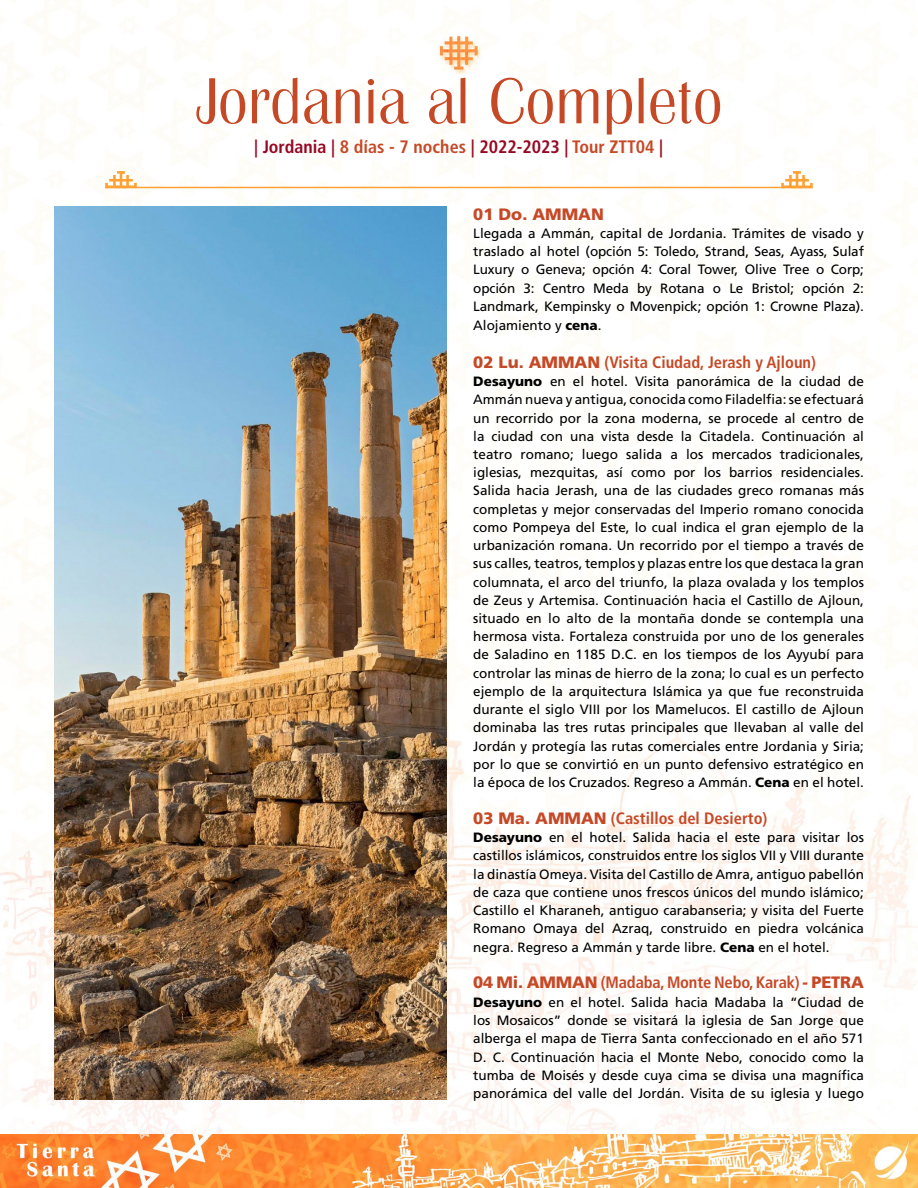
<style>
.page{position:relative;width:918px;height:1188px;background:#fff}
.page>*{position:absolute;margin:0;border:0;box-sizing:border-box;transform-origin:0 0}
.t1{font:67.5px "Britannic Light DTC";color:#c64927}
.t2{font:700 condensed 18px "Frutiger";color:#970824}
.t3{font:700 condensed 16.5px "Frutiger";color:#c64927}
.t4{font:900 16.5px "Frutiger";color:#c64927}
.t5{font:13.5px/18.3px "Frutiger";color:#000;text-align:justify}
.s1{color:#c64927}
.s2{font-weight:900}
.s3{font-weight:900;font-stretch:normal}
</style>
<div class="page">
<img style="left:0;top:0;width:918px;height:1134px">
<img style="left:0;top:1134px;width:918px;height:54px">
<img style="left:54px;top:207px;width:392px;height:892px">
<hr style="left:105px;top:187px;width:708px;height:1px;background:#ffa235">
<svg style="left:105px;top:171px;width:32px;height:16px"></svg>
<svg style="left:781px;top:171px;width:32px;height:17px"></svg>
<h1 class="t1" style="left:195px;top:56px;width:529px">Jordania al Completo</h1>
<h2 class="t2" style="left:254px;top:136px;width:410px">| Jordania | <span class="s1">8 días - 7 noches</span> | 2022-2023 | <span class="s1">Tour ZTT04</span> |</h2>
<p class="t4" style="left:473px;top:204px;width:132px">01 Do. AMMAN</p>
<p class="t5" style="left:473px;top:224px;width:392px">Llegada a Ammán, capital de Jordania. Trámites de visado y traslado al hotel (opción 5: Toledo, Strand, Seas, Ayass, Sulaf Luxury o Geneva; opción 4: Coral Tower, Olive Tree o Corp; opción 3: Centro Meda by Rotana o Le Bristol; opción 2:<br>Landmark, Kempinsky o Movenpick; opción 1: Crowne Plaza).</p>
<p class="t5" style="left:473px;top:316px;width:130px">Alojamiento y <span class="s2">cena</span>.</p>
<p class="t3" style="left:473px;top:352px;width:344px"><span class="s3">02 Lu. AMMAN</span> (Visita Ciudad, Jerash y Ajloun)</p>
<p class="t5" style="left:473px;top:372px;width:392px"><span class="s2">Desayuno</span> en el hotel. Visita panorámica de la ciudad de Ammán nueva y antigua, conocida como Filadelfia: se efectuará un recorrido por la zona moderna, se procede al centro de la ciudad con una vista desde la Citadela. Continuación al teatro romano; luego salida a los mercados tradicionales, iglesias, mezquitas, así como por los barrios residenciales.<br>Salida hacia Jerash, una de las ciudades greco romanas más completas y mejor conservadas del Imperio romano conocida como Pompeya del Este, lo cual indica el gran ejemplo de la urbanización romana. Un recorrido por el tiempo a través de sus calles, teatros, templos y plazas entre los que destaca la gran columnata, el arco del triunfo, la plaza ovalada y los templos de Zeus y Artemisa. Continuación hacia el Castillo de Ajloun, situado en lo alto de la montaña donde se contempla una hermosa vista. Fortaleza construida por uno de los generales de Saladino en 1185 D.C. en los tiempos de los Ayyubí para controlar las minas de hierro de la zona; lo cual es un perfecto ejemplo de la arquitectura Islámica ya que fue reconstruida durante el siglo VIII por los Mamelucos. El castillo de Ajloun dominaba las tres rutas principales que llevaban al valle del Jordán y protegía las rutas comerciales entre Jordania y Siria; por lo que se convirtió en un punto defensivo estratégico en la época de los Cruzados. Regreso a Ammán. <span class="s2">Cena</span> en el hotel.</p>
<p class="t3" style="left:473px;top:808px;width:296px"><span class="s3">03 Ma. AMMAN</span> (Castillos del Desierto)</p>
<p class="t5" style="left:473px;top:828px;width:392px"><span class="s2">Desayuno</span> en el hotel. Salida hacia el este para visitar los castillos islámicos, construidos entre los siglos VII y VIII durante la dinastía Omeya. Visita del Castillo de Amra, antiguo pabellón de caza que contiene unos frescos únicos del mundo islámico; Castillo el Kharaneh, antiguo carabanseria; y visita del Fuerte Romano Omaya del Azraq, construido en piedra volcánica negra. Regreso a Ammán y tarde libre. <span class="s2">Cena</span> en el hotel.</p>
<p class="t3" style="left:473px;top:973px;width:392px"><span class="s3">04 Mi. AMMAN</span> (Madaba, Monte Nebo, Karak) <span class="s3">- PETRA</span></p>
<p class="t5" style="left:473px;top:993px;width:392px"><span class="s2">Desayuno</span> en el hotel. Salida hacia Madaba la “Ciudad de los Mosaicos” donde se visitará la iglesia de San Jorge que alberga el mapa de Tierra Santa confeccionado en el año 571<br>D. C. Continuación hacia el Monte Nebo, conocido como la tumba de Moisés y desde cuya cima se divisa una magnífica panorámica del valle del Jordán. Visita de su iglesia y luego</p>
</div>
